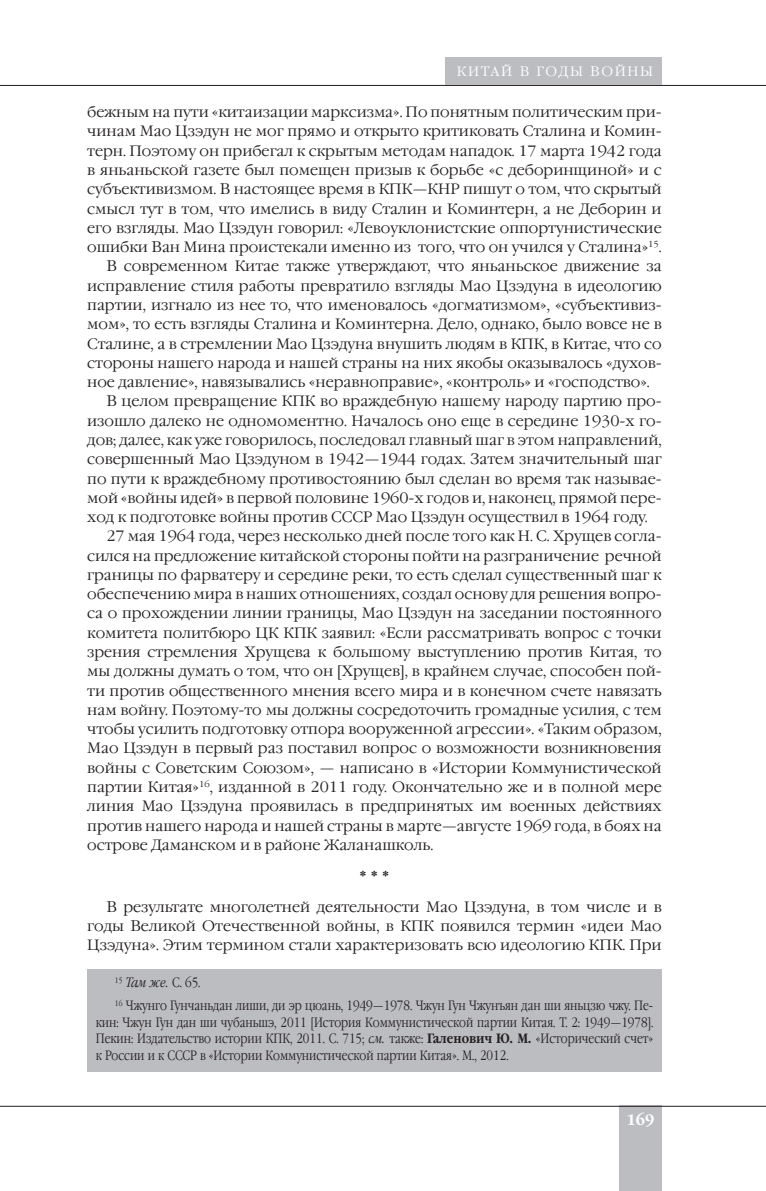
<style>
.page{position:relative;width:766px;height:1191px;background:#fff}
.page>*{position:absolute;margin:0;border:0;box-sizing:border-box;transform-origin:0 0}
.t1{font:300 24px "Garamond Narrow C";color:#231f20}
.t2{font:300 15px/19.2px "Garamond C";color:#231f20;text-align:justify}
.t3{font:700 15px "Garamond C";color:#fff}
.t4{font:300 13.5px/16.5px "Garamond Narrow C";color:#231f20}
.t5{font:300 13.5px "Garamond Narrow C";letter-spacing:.1em;color:#fff;scale:1.25 1}
.s1{font-style:italic}
.s2{font-weight:700}
</style>
<div class="page">
<div style="left:619px;top:1106px;width:42px;height:85px;background:#bcbdc0"></div>
<hr style="left:0;top:1106px;width:765px;height:1px;background:#231f20">
<hr style="left:0;top:85px;width:765px;height:1px;background:#231f20">
<div style="left:445px;top:57px;width:216px;height:28px;background:#bcbdc0"></div>
<div style="left:87px;top:969px;width:574px;height:102px;background:#bcbdc0"></div>
<p class="t5" style="left:456px;top:66px;width:158px">КИТАЙ В ГОДЫ ВОЙНЫ</p>
<p class="t2" style="left:87px;top:104px;width:576px">бежным на пути «китаизации марксизма». По понятным политическим при-</p>
<p class="t2" style="left:87px;top:123px;width:576px">чинам Мао Цзэдун не мог прямо и открыто критиковать Сталина и Комин-</p>
<p class="t2" style="left:87px;top:142px;width:576px">терн. Поэтому он прибегал к скрытым методам нападок. 17 марта 1942 года</p>
<p class="t2" style="left:87px;top:162px;width:576px">в яньаньской газете был помещен призыв к борьбе «с деборинщиной» и с</p>
<p class="t2" style="left:87px;top:181px;width:576px">субъективизмом. В настоящее время в КПК—КНР пишут о том, что скрытый</p>
<p class="t2" style="left:87px;top:200px;width:576px">смысл тут в том, что имелись в виду Сталин и Коминтерн, а не Деборин и</p>
<p class="t2" style="left:87px;top:219px;width:576px">его взгляды. Мао Цзэдун говорил: «Левоуклонистские оппортунистические</p>
<p class="t2" style="left:87px;top:239px;width:576px">ошибки Ван Мина проистекали именно из того, что он учился у Сталина»<sup>15</sup>.</p>
<p class="t2" style="left:106px;top:258px;width:556px">В современном Китае также утверждают, что яньаньское движение за</p>
<p class="t2" style="left:87px;top:277px;width:576px">исправление стиля работы превратило взгляды Мао Цзэдуна в идеологию</p>
<p class="t2" style="left:87px;top:297px;width:576px">партии, изгнало из нее то, что именовалось «догматизмом», «субъективиз-</p>
<p class="t2" style="left:87px;top:316px;width:576px">мом», то есть взгляды Сталина и Коминтерна. Дело, однако, было вовсе не в</p>
<p class="t2" style="left:87px;top:335px;width:576px">Сталине, а в стремлении Мао Цзэдуна внушить людям в КПК, в Китае, что со</p>
<p class="t2" style="left:87px;top:354px;width:576px">стороны нашего народа и нашей страны на них якобы оказывалось «духов-</p>
<p class="t2" style="left:87px;top:374px;width:564px">ное давление», навязывались «неравноправие», «контроль» и «господство».</p>
<p class="t2" style="left:106px;top:393px;width:556px">В целом превращение КПК во враждебную нашему народу партию про-</p>
<p class="t2" style="left:87px;top:412px;width:576px">изошло далеко не одномоментно. Началось оно еще в середине 1930-х го-</p>
<p class="t2" style="left:87px;top:432px;width:576px">дов; далее, как уже говорилось, последовал главный шаг в этом направлений,</p>
<p class="t2" style="left:87px;top:451px;width:576px">совершенный Мао Цзэдуном в 1942—1944 годах. Затем значительный шаг</p>
<p class="t2" style="left:87px;top:470px;width:576px">по пути к враждебному противостоянию был сделан во время так называе-</p>
<p class="t2" style="left:87px;top:489px;width:576px">мой «войны идей» в первой половине 1960-х годов и, наконец, прямой пере-</p>
<p class="t2" style="left:87px;top:509px;width:562px">ход к подготовке войны против СССР Мао Цзэдун осуществил в 1964 году.</p>
<p class="t2" style="left:106px;top:528px;width:556px">27 мая 1964 года, через несколько дней после того как Н. С. Хрущев согла-</p>
<p class="t2" style="left:87px;top:547px;width:576px">сился на предложение китайской стороны пойти на разграничение речной</p>
<p class="t2" style="left:87px;top:566px;width:576px">границы по фарватеру и середине реки, то есть сделал существенный шаг к</p>
<p class="t2" style="left:87px;top:586px;width:576px">обеспечению мира в наших отношениях, создал основу для решения вопро-</p>
<p class="t2" style="left:87px;top:605px;width:576px">са о прохождении линии границы, Мао Цзэдун на заседании постоянного</p>
<p class="t2" style="left:87px;top:624px;width:576px">комитета политбюро ЦК КПК заявил: «Если рассматривать вопрос с точки</p>
<p class="t2" style="left:87px;top:644px;width:576px">зрения стремления Хрущева к большому выступлению против Китая, то</p>
<p class="t2" style="left:87px;top:663px;width:576px">мы должны думать о том, что он [Хрущев], в крайнем случае, способен пой-</p>
<p class="t2" style="left:87px;top:682px;width:576px">ти против общественного мнения всего мира и в конечном счете навязать</p>
<p class="t2" style="left:87px;top:701px;width:576px">нам войну. Поэтому-то мы должны сосредоточить громадные усилия, с тем</p>
<p class="t2" style="left:87px;top:721px;width:576px">чтобы усилить подготовку отпора вооруженной агрессии». «Таким образом,</p>
<p class="t2" style="left:87px;top:740px;width:576px">Мао Цзэдун в первый раз поставил вопрос о возможности возникновения</p>
<p class="t2" style="left:87px;top:759px;width:576px">войны с Советским Союзом», — написано в «Истории Коммунистической</p>
<p class="t2" style="left:87px;top:778px;width:576px">партии Китая»<sup>16</sup>, изданной в 2011 году. Окончательно же и в полной мере</p>
<p class="t2" style="left:87px;top:798px;width:576px">линия Мао Цзэдуна проявилась в предпринятых им военных действиях</p>
<p class="t2" style="left:87px;top:817px;width:576px">против нашего народа и нашей страны в марте—августе 1969 года, в боях на</p>
<p class="t2" style="left:87px;top:836px;width:347px">острове Даманском и в районе Жаланашколь.</p>
<p class="t1" style="left:360px;top:870px;width:30px">* * *</p>
<p class="t2" style="left:87px;top:898px;width:576px;text-indent:19px">В результате многолетней деятельности Мао Цзэдуна, в том числе и в годы Великой Отечественной войны, в КПК появился термин «идеи Мао Цзэдуна». Этим термином стали характеризовать всю идеологию КПК. При</p>
<p class="t4" style="left:115px;top:972px;width:539px;line-height:23px"><sup>15</sup> <span class="s1">Там же.</span> С. 65.<br><sup>16</sup> Чжунго Гунчаньдан лиши, ди эр цюань, 1949—1978. Чжун Гун Чжунъян дан ши яньцзю чжу. Пе-</p>
<p class="t4" style="left:96px;top:1015px;width:559px;text-align:justify">кин: Чжун Гун дан ши чубаньшэ, 2011 [История Коммунистической партии Китая. Т. 2: 1949—1978].<br>Пекин: Издательство истории КПК, 2011. С. 715; <span class="s1">см.</span> также: <span class="s2">Галенович Ю. М.</span> «Исторический счет» к России и к СССР в «Истории Коммунистической партии Китая». М., 2012.</p>
<p class="t3" style="left:626px;top:1113px;width:29px">169</p>
</div>
